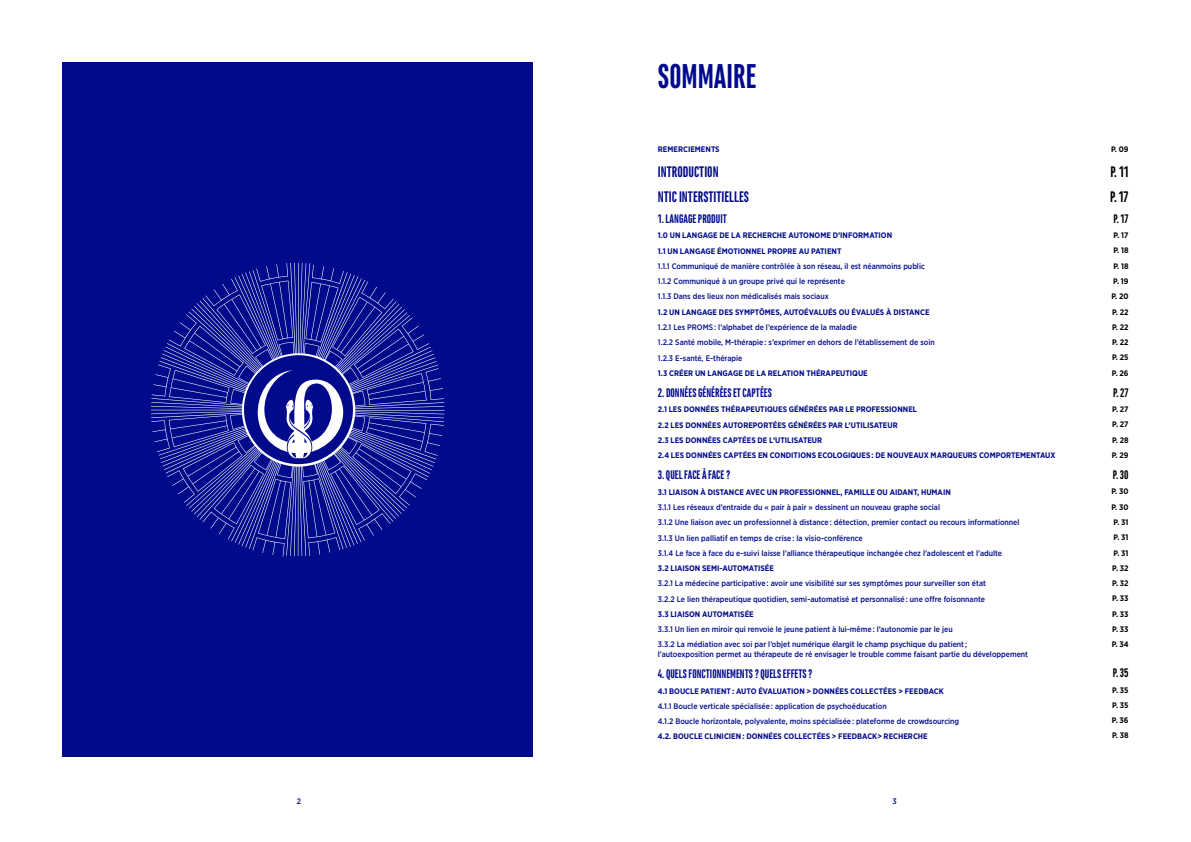
<style>
.page{position:relative;width:1191px;height:842px;background:#fff}
.page>*{position:absolute;margin:0;border:0;box-sizing:border-box;transform-origin:0 0}
.t1{font:700 36px "Marianina Cn FY";color:#000a8b}
.t2{font:700 16px/24.9px "Marianina Cn FY";color:#000a8b}
.t3{font:700 16px/24.9px "Marianina Cn FY";color:#000}
.t4{font:700 13px "Marianina Cn FY";color:#000a8b}
.t5{font:700 13px "Marianina Cn FY";color:#000}
.t6{font:500 8px/15.3px "Gotham Narrow";color:#000a8b}
.t7{font:700 8px/15.3px "Gotham Narrow";color:#000a8b}
.t8{font:700 8px/15.3px "Gotham Narrow";color:#000;text-align:justify}
</style>
<div class="page">
<div style="left:62px;top:62px;width:471px;height:695px;background:#000a8b"></div>
<svg style="left:151px;top:263px;width:293px;height:294px"></svg>
<h1 class="t1" style="left:658px;top:56px;width:100px">SOMMAIRE</h1>
<p class="t7" style="left:658px;top:142px;width:63px">REMERCIEMENTS</p>
<h2 class="t2" style="left:658px;top:159px;width:92px">INTRODUCTION<br>NTIC INTERSTITIELLES</h2>
<h3 class="t4" style="left:658px;top:212px;width:71px">1. LANGAGE PRODUIT</h3>
<p class="t7" style="left:658px;top:228px;width:236px">1.0 UN LANGAGE DE LA RECHERCHE AUTONOME D’INFORMATION<br>1.1 UN LANGAGE ÉMOTIONNEL PROPRE AU PATIENT</p>
<p class="t6" style="left:658px;top:258px;width:268px">1.1.1 Communiqué de manière contrôlée à son réseau, il est néanmoins public<br>1.1.2 Communiqué à un groupe privé qui le représente<br>1.1.3 Dans des lieux non médicalisés mais sociaux</p>
<p class="t7" style="left:658px;top:304px;width:273px">1.2 UN LANGAGE DES SYMPTÔMES, AUTOÉVALUÉS OU ÉVALUÉS À DISTANCE</p>
<p class="t6" style="left:658px;top:319px;width:278px">1.2.1 Les PROMS : l’alphabet de l’expérience de la maladie<br>1.2.2 Santé mobile, M-thérapie : s’exprimer en dehors de l’établissement de soin<br>1.2.3 E-santé, E-thérapie</p>
<p class="t7" style="left:658px;top:365px;width:211px">1.3 CRÉER UN LANGAGE DE LA RELATION THÉRAPEUTIQUE</p>
<h3 class="t4" style="left:658px;top:386px;width:116px">2. DONNÉES GÉNÉRÉES ET CAPTÉES</h3>
<p class="t7" style="left:658px;top:402px;width:399px">2.1 LES DONNÉES THÉRAPEUTIQUES GÉNÉRÉES PAR LE PROFESSIONNEL<br>2.2 LES DONNÉES AUTOREPORTÉES GÉNÉRÉES PAR L’UTILISATEUR<br>2.3 LES DONNÉES CAPTÉES DE L’UTILISATEUR<br>2.4 LES DONNÉES CAPTÉES EN CONDITIONS ECOLOGIQUES : DE NOUVEAUX MARQUEURS COMPORTEMENTAUX</p>
<h3 class="t4" style="left:658px;top:468px;width:74px">3. QUEL FACE À FACE?</h3>
<p class="t7" style="left:658px;top:484px;width:294px">3.1 LIAISON À DISTANCE AVEC UN PROFESSIONNEL, FAMILLE OU AIDANT, HUMAIN</p>
<p class="t6" style="left:658px;top:499px;width:363px">3.1.1 Les réseaux d’entraide du « pair à pair » dessinent un nouveau graphe social<br>3.1.2 Une liaison avec un professionnel à distance : détection, premier contact ou recours informationnel 3.1.3 Un lien palliatif en temps de crise : la visio-conférence<br>3.1.4 Le face à face du e-suivi laisse l’alliance thérapeutique inchangée chez l’adolescent et l’adulte</p>
<p class="t7" style="left:658px;top:560px;width:118px">3.2 LIAISON SEMI-AUTOMATISÉE</p>
<p class="t6" style="left:658px;top:576px;width:329px">3.2.1 La médecine participative : avoir une visibilité sur ses symptômes pour surveiller son état<br>3.2.2 Le lien thérapeutique quotidien, semi-automatisé et personnalisé : une offre foisonnante</p>
<p class="t7" style="left:658px;top:606px;width:97px">3.3 LIAISON AUTOMATISÉE</p>
<p class="t6" style="left:658px;top:622px;width:311px">3.3.1 Un lien en miroir qui renvoie le jeune patient à lui-même : l’autonomie par le jeu<br>3.3.2 La médiation avec soi par l’objet numérique élargit le champ psychique du patient ;</p>
<p class="t6" style="left:658px;top:646px;width:372px">l’autoexposition permet au thérapeute de ré envisager le trouble comme faisant partie du développement</p>
<h3 class="t4" style="left:658px;top:667px;width:156px">4. QUELS FONCTIONNEMENTS? QUELS EFFETS?</h3>
<p class="t7" style="left:658px;top:683px;width:287px">4.1 BOUCLE PATIENT : AUTO ÉVALUATION &gt; DONNÉES COLLECTÉES &gt; FEEDBACK</p>
<p class="t6" style="left:658px;top:698px;width:303px">4.1.1 Boucle verticale spécialisée : application de psychoéducation<br>4.1.2 Boucle horizontale, polyvalente, moins spécialisée : plateforme de crowdsourcing</p>
<p class="t7" style="left:658px;top:729px;width:271px">4.2. BOUCLE CLINICIEN : DONNÉES COLLECTÉES &gt; FEEDBACK&gt; RECHERCHE</p>
<p class="t6" style="left:297px;top:794px;width:6px">2</p>
<p class="t6" style="left:892px;top:794px;width:6px">3</p>
<p class="t8" style="left:1111px;top:141px;width:19px">P. 09</p>
<h2 class="t3" style="left:1110px;top:159px;width:20px">P. 11<br>P. 17</h2>
<h3 class="t5" style="left:1113px;top:211px;width:16px">P. 17</h3>
<p class="t8" style="left:1111px;top:228px;width:19px">P. 17<br>P. 18<br>P. 18<br>P. 19<br>P. 20<br>P. 22<br>P. 22<br>P. 22<br>P. 25<br>P. 26</p>
<h3 class="t5" style="left:1113px;top:385px;width:17px">P. 27</h3>
<p class="t8" style="left:1111px;top:402px;width:18px">P. 27<br>P. 27<br>P. 28<br>P. 29</p>
<h3 class="t5" style="left:1113px;top:468px;width:17px">P. 30</h3>
<p class="t8" style="left:1111px;top:484px;width:19px">P. 30<br>P. 30<br>P. 31<br>P. 31<br>P. 31<br>P. 32<br>P. 32<br>P. 33<br>P. 33<br>P. 33<br>P. 34</p>
<h3 class="t5" style="left:1113px;top:666px;width:17px">P. 35</h3>
<p class="t8" style="left:1111px;top:682px;width:18px">P. 35<br>P. 35<br>P. 36<br>P. 38</p>
</div>
